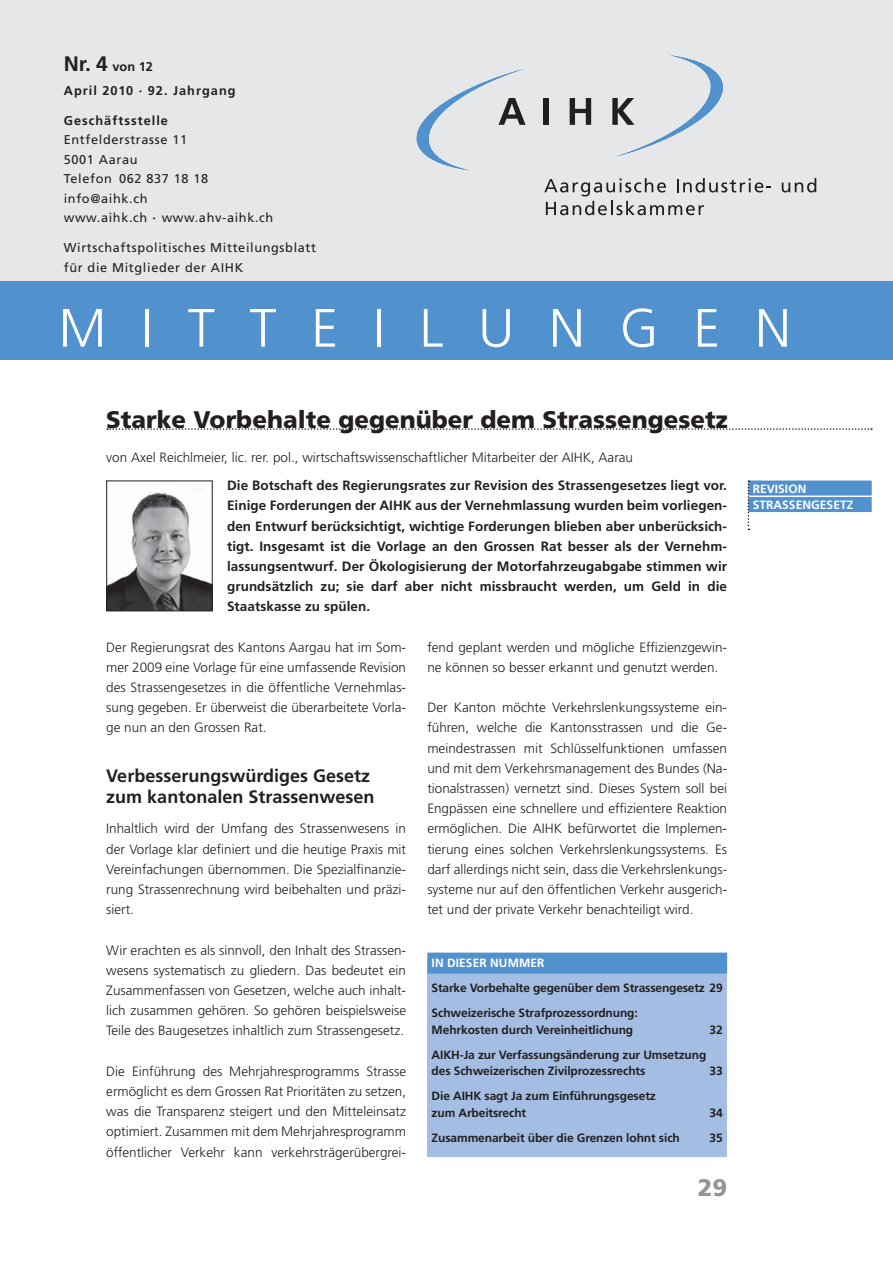
<style>
.page{position:relative;width:893px;height:1263px;background:#fff}
.page>*{position:absolute;margin:0;border:0;box-sizing:border-box;transform-origin:0 0}
.t1{font:300 54px "Frutiger";letter-spacing:.64em;color:#fff}
.t2{font:900 24px "Frutiger";color:#231f20}
.t3{font:900 24px "Frutiger";color:#939598}
.t4{font:700 18px/21px "Frutiger";color:#231f20}
.t5{font:300 13.5px/20.2px "Frutiger";color:#231f20;text-align:justify}
.t6{font:700 13.5px/20.2px "Frutiger";letter-spacing:.005em;color:#231f20;text-align:justify}
.t7{font:12.75px/19.5px "Frutiger";letter-spacing:.05em;color:#231f20}
.t8{font:700 12.75px "Frutiger";letter-spacing:.08em;color:#231f20}
.t9{font:700 12px/16.5px "Frutiger";letter-spacing:-.01em;color:#231f20}
.t10{font:700 12px/16.5px "Frutiger";letter-spacing:.005em;color:#fff}
.s1{font-size:21px}
.s2{font-weight:700}
</style>
<div class="page">
<div style="left:0;top:0;width:893px;height:285px;background:#e6e7e8"></div>
<div style="left:543px;top:98px;width:6px;height:27px;background:#231f20"></div>
<svg style="left:570px;top:98px;width:21px;height:27px"></svg>
<svg style="left:782px;top:178px;width:34px;height:14px"></svg>
<svg style="left:544px;top:178px;width:227px;height:37px"></svg>
<svg style="left:612px;top:55px;width:111px;height:102px"></svg>
<svg style="left:416px;top:69px;width:110px;height:101px"></svg>
<div style="left:0;top:281px;width:893px;height:78px;background:#5191cd"></div>
<svg style="left:107px;top:428px;width:765px;height:2px"></svg>
<div style="left:748px;top:480px;width:124px;height:15px;background:#5191cd"></div>
<div style="left:748px;top:497px;width:124px;height:15px;background:#5191cd"></div>
<svg style="left:748px;top:480px;width:1px;height:50px"></svg>
<div style="left:427px;top:958px;width:300px;height:199px;background:#a4bee3"></div>
<div style="left:427px;top:952px;width:300px;height:21px;background:#5191cd"></div>
<img style="left:108px;top:492px;width:103px;height:117px">
<div style="left:106px;top:480px;width:107px;height:131px;border:1px solid #231f20"></div>
<p class="t8" style="left:64px;top:61px;width:91px"><span class="s1">Nr. 4</span> von 12</p>
<p class="t8" style="left:64px;top:85px;width:173px">April 2010 · 92. Jahrgang</p>
<p class="t8" style="left:64px;top:115px;width:106px">Geschäftsstelle</p>
<p class="t7" style="left:64px;top:131px;width:211px">Entfelderstrasse 11<br>5001 Aarau<br>Telefon 062 837 18 18 info@aihk.ch<br>www.aihk.ch <span class="s2">·</span> www.ahv-aihk.ch</p>
<p class="t7" style="left:64px;top:239px;width:254px">Wirtschaftspolitisches Mitteilungsblatt für die Mitglieder der AIHK</p>
<h1 class="t1" style="left:58px;top:306px;width:734px">MITTEILUNGEN</h1>
<h2 class="t2" style="left:106px;top:410px;width:623px">Starke Vorbehalte gegenüber dem Strassengesetz</h2>
<p class="t5" style="left:106px;top:448px;width:528px">von Axel Reichlmeier, lic. rer. pol., wirtschaftswissenschaftlicher Mitarbeiter der AIHK, Aarau</p>
<p class="t6" style="left:227px;top:476px;width:501px">Die Botschaft des Regierungsrates zur Revision des Strassengesetzes liegt vor.<br>Einige Forderungen der AIHK aus der Vernehmlassung wurden beim vorliegen&shy;den Entwurf berücksichtigt, wichtige Forderungen blieben aber unberücksich&shy;tigt. Insgesamt ist die Vorlage an den Grossen Rat besser als der Vernehm&shy;lassungsentwurf. Der Ökologisierung der Motorfahrzeugabgabe stimmen wir grundsätzlich zu; sie darf aber nicht missbraucht werden, um Geld in die Staatskasse zu spülen.</p>
<p class="t10" style="left:753px;top:481px;width:102px">REVISION<br>STRASSENGESETZ</p>
<p class="t5" style="left:106px;top:638px;width:301px">Der Regierungsrat des Kantons Aargau hat im Som&shy;mer 2009 eine Vorlage für eine umfassende Revision des Strassengesetzes in die öffentliche Vernehmlas&shy;sung gegeben. Er überweist die überarbeitete Vorla&shy;ge nun an den Grossen Rat.</p>
<h3 class="t4" style="left:106px;top:767px;width:270px">Verbesserungswürdiges Gesetz zum kantonalen Strassenwesen</h3>
<p class="t5" style="left:106px;top:820px;width:301px">Inhaltlich wird der Umfang des Strassenwesens in der Vorlage klar definiert und die heutige Praxis mit Vereinfachungen übernommen. Die Spezialfinanzie&shy;rung Strassenrechnung wird beibehalten und präzi&shy;siert.</p>
<p class="t5" style="left:106px;top:941px;width:301px">Wir erachten es als sinnvoll, den Inhalt des Strassen&shy;wesens systematisch zu gliedern. Das bedeutet ein Zusammenfassen von Gesetzen, welche auch inhalt&shy;lich zusammen gehören. So gehören beispielsweise Teile des Baugesetzes inhaltlich zum Strassengesetz.</p>
<p class="t5" style="left:106px;top:1062px;width:301px">Die Einführung des Mehrjahresprogramms Strasse ermöglicht es dem Grossen Rat Prioritäten zu setzen, was die Transparenz steigert und den Mitteleinsatz optimiert. Zusammen mit dem Mehrjahresprogramm öffentlicher Verkehr kann verkehrsträgerübergrei-</p>
<p class="t5" style="left:427px;top:638px;width:301px">fend geplant werden und mögliche Effizienzgewin&shy;ne können so besser erkannt und genutzt werden.</p>
<p class="t5" style="left:427px;top:698px;width:301px">Der Kanton möchte Verkehrslenkungssysteme ein&shy;führen, welche die Kantonsstrassen und die Ge&shy;meindestrassen mit Schlüsselfunktionen umfassen und mit dem Verkehrsmanagement des Bundes (Na&shy;tionalstrassen) vernetzt sind. Dieses System soll bei Engpässen eine schnellere und effizientere Reaktion ermöglichen. Die AIHK befürwortet die Implemen&shy;tierung eines solchen Verkehrslenkungssystems. Es darf allerdings nicht sein, dass die Verkehrslenkungs&shy;systeme nur auf den öffentlichen Verkehr ausgerich&shy;tet und der private Verkehr benachteiligt wird.</p>
<p class="t10" style="left:432px;top:956px;width:114px">IN DIESER NUMMER</p>
<p class="t9" style="left:432px;top:976px;width:293px;line-height:25px">Starke Vorbehalte gegenüber dem Strassengesetz 29<br>Schweizerische Strafprozessordnung:</p>
<p class="t9" style="left:432px;top:1022px;width:203px">Mehrkosten durch Vereinheitlichung</p>
<p class="t9" style="left:709px;top:1022px;width:15px">32</p>
<p class="t9" style="left:432px;top:1047px;width:276px">AIKH-Ja zur Verfassungsänderung zur Umsetzung des Schweizerischen Zivilprozessrechts</p>
<p class="t9" style="left:709px;top:1064px;width:15px">33</p>
<p class="t9" style="left:432px;top:1089px;width:226px">Die AIHK sagt Ja zum Einführungsgesetz zum Arbeitsrecht</p>
<p class="t9" style="left:709px;top:1105px;width:15px">34</p>
<p class="t9" style="left:432px;top:1130px;width:250px">Zusammenarbeit über die Grenzen lohnt sich</p>
<p class="t9" style="left:709px;top:1130px;width:15px">35</p>
<h2 class="t3" style="left:698px;top:1178px;width:31px">29</h2>
</div>
